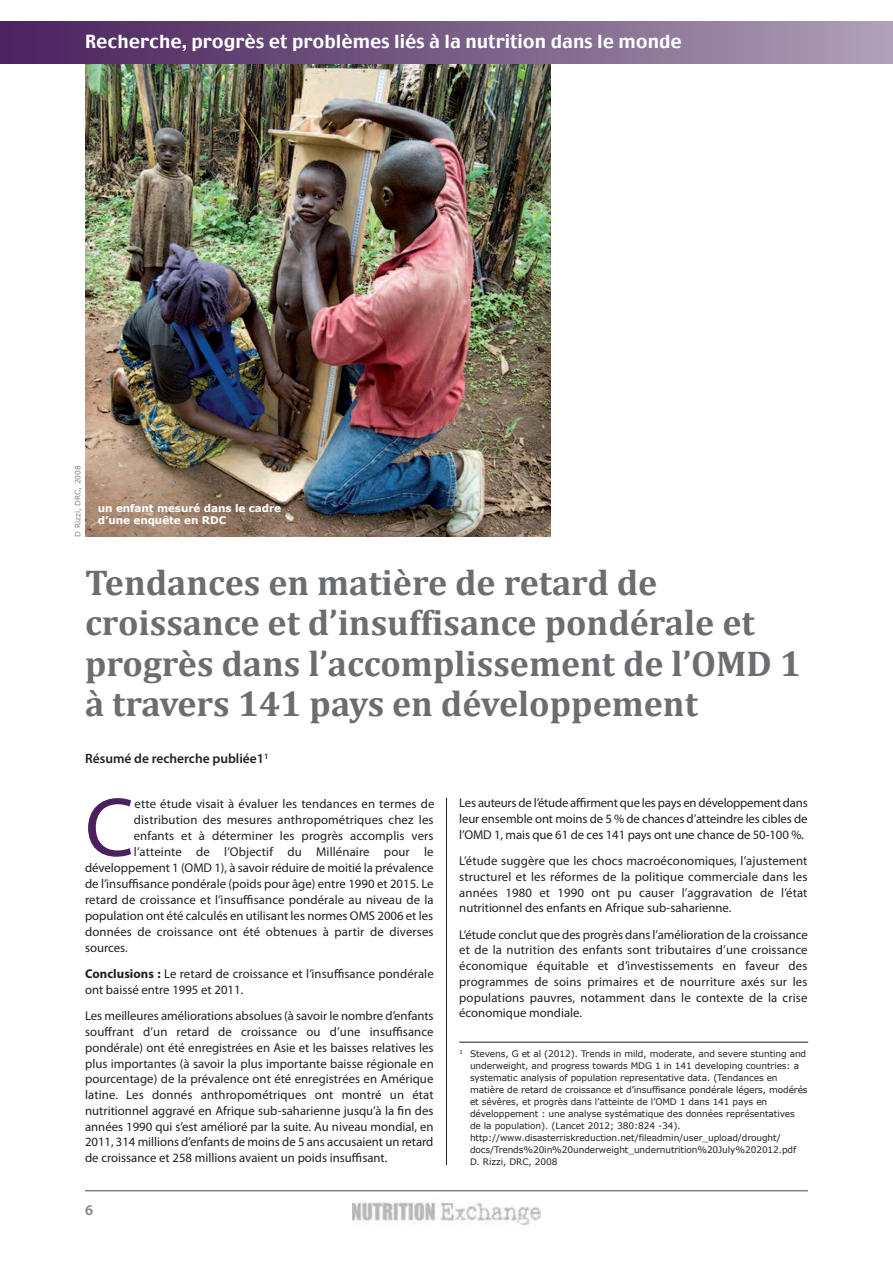
<style>
.page{position:relative;width:893px;height:1263px;background:#fff}
.page>*{position:absolute;margin:0;border:0;box-sizing:border-box;transform-origin:0 0}
.t1{font:84.15px "Myriad Pro";color:#4a205e}
.t2{font:700 36px/40.5px "Cambria";color:#6c6d70}
.t3{font:18px "Charcoal";color:#fff}
.t4{font:600 15px "Myriad Pro";color:#808285}
.t5{font:600 13.5px "Myriad Pro";color:#231f20}
.t6{font:12.75px/15.8px "Myriad Pro";color:#231f20;text-align:justify}
.t7{font:700 10.5px/12px "Verdana";letter-spacing:-.01em;color:#fff}
.t8{font:9px/12px "Verdana";letter-spacing:-.01em;color:#231f20}
.t9{font:7.5px "Verdana";color:#808285}
.s1{color:#4a205e}
.s2{font-weight:700}
</style>
<div class="page">
<img style="left:85px;top:64px;width:465px;height:473px">
<hr style="left:85px;top:1190px;width:723px;height:1px;background:#808285">
<img style="left:352px;top:1201px;width:189px;height:25px">
<div style="left:0;top:21px;width:893px;height:43px;background:linear-gradient(to right,#48205a,#ac9db4)"></div>
<hr style="left:446px;top:798px;width:1px;height:367px;background:#231f20">
<hr style="left:459px;top:1042px;width:349px;height:1px;background:#231f20">
<h3 class="t3" style="left:85px;top:30px;width:598px">Recherche, progrès et problèmes liés à la nutrition dans le monde</h3>
<p class="t9" style="left:73px;top:537px;width:73px;rotate:-90deg">D Rizzi, DRC, 2008</p>
<p class="t7" style="left:98px;top:502px;width:185px">un enfant mesuré dans le cadre d’une enquête en RDC</p>
<h2 class="t2" style="left:85px;top:562px;width:718px">Tendances en matière de retard de croissance et d’insuffisance pondérale et progrès dans l’accomplissement de l’OMD 1 à travers 141 pays en développement</h2>
<p class="t5" style="left:85px;top:753px;width:185px">Résumé de recherche publiée1<sup>1</sup></p>
<h1 class="t1" style="left:85px;top:796px;width:50px">C</h1>
<p class="t6" style="left:135px;top:796px;width:301px">ette étude visait à évaluer les tendances en termes de</p>
<p class="t6" style="left:459px;top:796px;width:350px">Les auteurs de l’étude affirment que les pays en développement dans leur ensemble ont moins de 5 % de chances d’atteindre les cibles de l’OMD 1, mais que 61 de ces 141 pays ont une chance de 50-100 %.</p>
<p class="t6" style="left:459px;top:854px;width:350px">L’étude suggère que les chocs macroéconomiques, l’ajustement structurel et les réformes de la politique commerciale dans les années 1980 et 1990 ont pu causer l’aggravation de l’état nutritionnel des enfants en Afrique sub-saharienne.</p>
<p class="t6" style="left:459px;top:927px;width:350px">L’étude conclut que des progrès dans l’amélioration de la croissance et de la nutrition des enfants sont tributaires d’une croissance économique équitable et d’investissements en faveur des programmes de soins primaires et de nourriture axés sur les populations pauvres, notamment dans le contexte de la crise économique mondiale.</p>
<p class="t8" style="left:470px;top:1047px;width:339px;text-indent:-11px"><sup>1</sup> Stevens, G et al (2012). Trends in mild, moderate, and severe stunting and underweight, and progress towards MDG 1 in 141 developing countries: a systematic analysis of population representative data. (Tendances en matière de retard de croissance et d’insuffisance pondérale légers, modérés et sévères, et progrès dans l’atteinte de l’OMD 1 dans 141 pays en développement : une analyse systématique des données représentatives de la population). (Lancet 2012; 380:824 -34). http://www.disasterriskreduction.net/fileadmin/user_upload/drought/ docs/Trends%20in%20underweight_undernutrition%20July%202012.pdf D. Rizzi, DRC, 2008</p>
<p class="t6" style="left:134px;top:812px;width:301px">distribution des mesures anthropométriques chez les</p>
<p class="t6" style="left:134px;top:828px;width:301px">enfants et à déterminer les progrès accomplis vers</p>
<p class="t6" style="left:134px;top:845px;width:301px">l’atteinte de l’Objectif du Millénaire pour le</p>
<p class="t6" style="left:85px;top:861px;width:350px">développement 1 (OMD 1), à savoir réduire de moitié la prévalence</p>
<p class="t6" style="left:85px;top:877px;width:350px">de l’insuffisance pondérale (poids pour âge) entre 1990 et 2015. Le</p>
<p class="t6" style="left:85px;top:893px;width:350px">retard de croissance et l’insuffisance pondérale au niveau de la</p>
<p class="t6" style="left:85px;top:909px;width:350px">population ont été calculés en utilisant les normes OMS 2006 et les</p>
<p class="t6" style="left:85px;top:925px;width:350px">données de croissance ont été obtenues à partir de diverses</p>
<p class="t6" style="left:85px;top:941px;width:44px">sources<span class="s1">.</span></p>
<p class="t6" style="left:85px;top:967px;width:350px"><span class="s2">Conclusions :</span> Le retard de croissance et l’insuffisance pondérale ont baissé entre 1995 et 2011.</p>
<p class="t6" style="left:85px;top:1009px;width:350px">Les meilleures améliorations absolues (à savoir le nombre d’enfants souffrant d’un retard de croissance ou d’une insuffisance pondérale) ont été enregistrées en Asie et les baisses relatives les plus importantes (à savoir la plus importante baisse régionale en pourcentage) de la prévalence ont été enregistrées en Amérique latine. Les donnés anthropométriques ont montré un état nutritionnel aggravé en Afrique sub-saharienne jusqu’à la fin des années 1990 qui s’est amélioré par la suite. Au niveau mondial, en 2011, 314 millions d’enfants de moins de 5 ans accusaient un retard de croissance et 258 millions avaient un poids insuffisant.</p>
<p class="t4" style="left:85px;top:1204px;width:10px">6</p>
</div>
